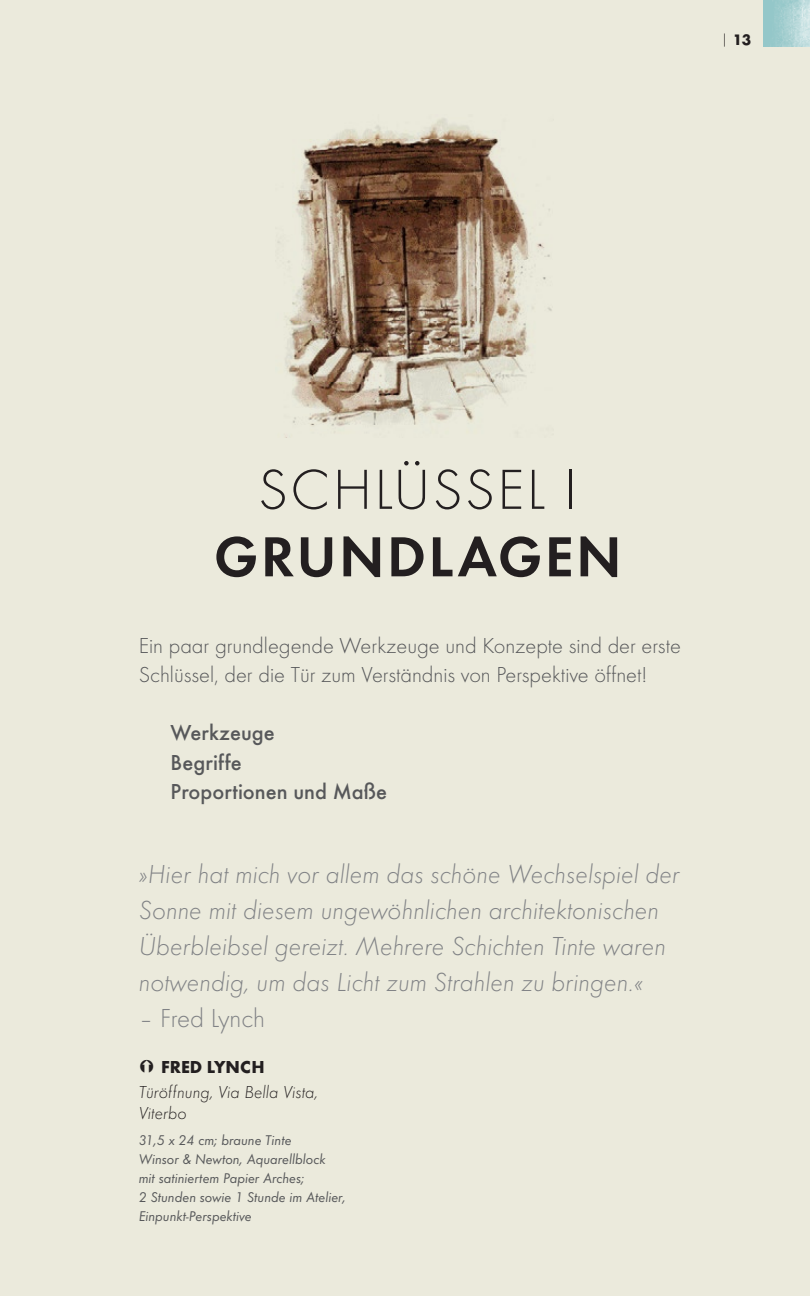
<style>
.page{position:relative;width:810px;height:1296px;background:#ebeadc}
.page>*{position:absolute;margin:0;border:0;box-sizing:border-box;transform-origin:0 0}
.CH_HEAD_1{font:300 58.5px "Futura T";letter-spacing:.04em;color:#231f20}
.CH_HEAD_2{font:600 58.5px "Futura T";letter-spacing:.04em;color:#231f20}
.QUOTE{font:italic 300 27px/36px "Futura T";color:#808285}
.QUOTE-2{font:300 27px "Futura T";letter-spacing:-.005em;color:#808285}
.Introduction_TXT_fir{font:300 22.5px/29.2px "Futura T";color:#57585a}
.Introduction_TXT{font:500 22.5px "Futura T";color:#57585a}
.Caption_Txt_Italic{font:italic 300 18px/21.4px "Futura T";color:#231f20}
.t1{font:700 18px "Futura T";color:#231f20}
.RUNNING_HEAD{font:700 15.75px "Futura T";color:#231f20}
.Caption_spec_Txt{font:italic 14.62px/19.1px "Futura T";color:#57585a}
.s1{font-weight:300}
</style>
<div class="page">
<img style="left:277px;top:118px;width:275px;height:315px">
<img style="left:763px;top:0;width:47px;height:47px">
<p class="RUNNING_HEAD" style="left:721px;top:31px;width:32px"><span class="s1">|</span> 13</p>
<p class="CH_HEAD_1" style="left:258px;top:455px;width:321px">SCHLÜSSEL I</p>
<p class="CH_HEAD_2" style="left:214px;top:522px;width:409px">GRUNDLAGEN</p>
<p class="Introduction_TXT_fir" style="left:139px;top:630px;width:544px">Ein paar grundlegende Werkzeuge und Konzepte sind der erste<br>Schlüssel, der die Tür zum Verständnis von Perspektive öffnet!</p>
<p class="Introduction_TXT" style="left:171px;top:720px;width:106px">Werkzeuge</p>
<p class="Introduction_TXT" style="left:171px;top:749px;width:73px">Begriffe</p>
<p class="Introduction_TXT" style="left:171px;top:778px;width:218px">Proportionen und Maße</p>
<p class="QUOTE" style="left:139px;top:856px;width:543px">»Hier hat mich vor allem das schöne Wechselspiel der Sonne mit diesem ungewöhnlichen architektonischen Überbleibsel gereizt. Mehrere Schichten Tinte waren notwendig, um das Licht zum Strahlen zu bringen.«</p>
<p class="QUOTE-2" style="left:139px;top:1002px;width:128px">– Fred Lynch</p>
<p class="t1" style="left:161px;top:1057px;width:105px">FRED LYNCH</p>
<p class="Caption_Txt_Italic" style="left:139px;top:1081px;width:181px">Türöffnung, Via Bella Vista,<br>Viterbo</p>
<p class="Caption_spec_Txt" style="left:139px;top:1130px;width:209px">31,5 x 24 cm; braune Tinte<br>Winsor &amp; Newton, Aquarellblock<br>mit satiniertem Papier Arches;<br>2 Stunden sowie 1 Stunde im Atelier,<br>Einpunkt-Perspektive</p>
</div>
